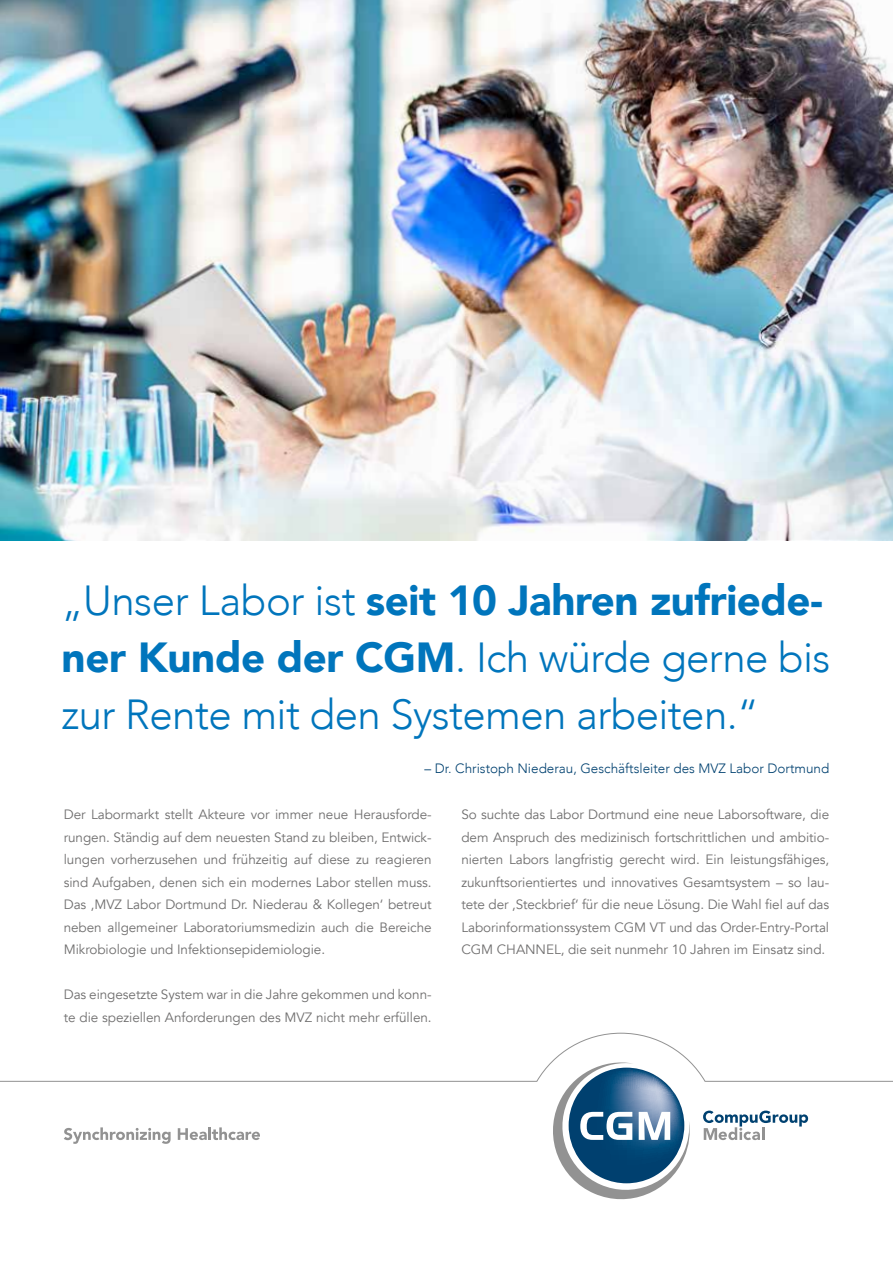
<style>
.page{position:relative;width:893px;height:1263px;background:#fff}
.page>*{position:absolute;margin:0;border:0;box-sizing:border-box;transform-origin:0 0}
.t1{font:300 42px/57px "Avenir LT Com";letter-spacing:-.015em;color:#0075bc}
.t2{font:13.5px/22.5px "Avenir LT Com";letter-spacing:-.005em;color:#706f6f;text-align:justify}
.t3{font:300 13.5px "Avenir LT Com";color:#004170}
.s1{font-weight:900}
</style>
<div class="page">
<img style="left:0;top:0;width:893px;height:540px">
<svg style="left:0;top:1032px;width:893px;height:168px"></svg>
<h1 class="t1" style="left:62px;top:572px;width:770px">„Unser Labor ist <span class="s1">seit 10 Jahren zufriede&shy;ner Kunde der CGM</span>. Ich würde gerne bis zur Rente mit den Systemen arbeiten.“</h1>
<p class="t3" style="left:425px;top:761px;width:406px">– Dr. Christoph Niederau, Geschäftsleiter des MVZ Labor Dortmund</p>
<p class="t2" style="left:64px;top:803px;width:369px">Der Labormarkt stellt Akteure vor immer neue Herausforde&shy;rungen. Ständig auf dem neuesten Stand zu bleiben, Entwick&shy;lungen vorherzusehen und frühzeitig auf diese zu reagieren sind Aufgaben, denen sich ein modernes Labor stellen muss.<br>Das ‚MVZ Labor Dortmund Dr. Niederau &amp; Kollegen‘ betreut neben allgemeiner Laboratoriumsmedizin auch die Bereiche Mikrobiologie und Infektionsepidemiologie.</p>
<p class="t2" style="left:64px;top:983px;width:369px">Das eingesetzte System war in die Jahre gekommen und konn&shy;te die speziellen Anforderungen des MVZ nicht mehr erfüllen.</p>
<p class="t2" style="left:461px;top:803px;width:369px">So suchte das Labor Dortmund eine neue Laborsoftware, die dem Anspruch des medizinisch fortschrittlichen und ambitio&shy;nierten Labors langfristig gerecht wird. Ein leistungsfähiges, zukunftsorientiertes und innovatives Gesamtsystem – so lau&shy;tete der ‚Steckbrief‘ für die neue Lösung. Die Wahl fiel auf das Laborinformationssystem CGM VT und das Order-Entry-Portal CGM CHANNEL, die seit nunmehr 10 Jahren im Einsatz sind.</p>
</div>
